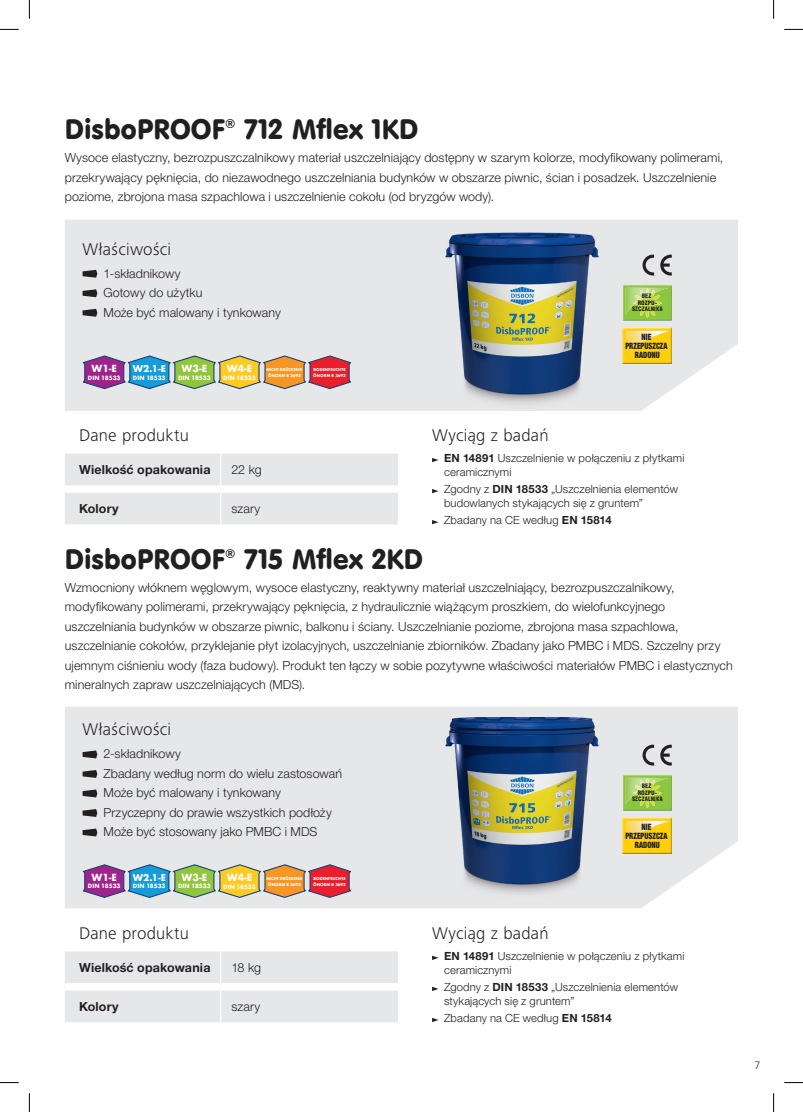
<style>
.page{position:relative;width:803px;height:1112px;background:#fff}
.page>*{position:absolute;margin:0;border:0;box-sizing:border-box;transform-origin:0 0}
.t1{font:27.5px "VAG Rounded EU";letter-spacing:.01em;color:#231f20}
.t2{font:300 17.5px "Frutiger Next LTW1 G";letter-spacing:.015em;color:#231f20}
.t3{font:300 12.5px/19.5px "Helvetica Neue LT Pro";letter-spacing:.005em;color:#231f20}
.t4{font:700 12.5px "Helvetica Neue LT Pro";letter-spacing:.01em;color:#231f20}
.t5{font:12.38px "VAG Rounded EU";color:#231f20}
.t6{font:300 11.25px/13.8px "Helvetica Neue LT Pro";letter-spacing:.01em;color:#231f20}
.t7{font:300 11.25px "Frutiger Next LTW1 G";color:#231f20}
.t8{font:700 10.88px "Futura TOT";color:#fff}
.t9{font:700 10.25px "Futura TOT";color:#fff}
.t10{font:900 condensed 8.75px/8.8px "Helvetica Neue LT Pro";color:#231f20;text-align:center;scale:.84 1}
.t11{font:700 6.5px "Futura TOT";color:#fff}
.t12{font:900 condensed 6px/6.2px "Swiss 721 BT";color:#231f20;text-align:center}
.t13{font:700 4.38px/6.5px "Futura TOT";color:#fff;text-align:center}
.s1{font-weight:700}
</style>
<div class="page">
<div style="left:65px;top:219px;width:673px;height:192px;background:#e6e7e9"></div>
<div style="left:65px;top:707px;width:673px;height:201px;background:#e6e7e9"></div>
<svg style="left:83px;top:270px;width:14px;height:7px"></svg>
<svg style="left:83px;top:289px;width:14px;height:8px"></svg>
<svg style="left:83px;top:309px;width:14px;height:7px"></svg>
<svg style="left:83px;top:355px;width:268px;height:34px;background:#b19682"></svg>
<svg style="left:642px;top:254px;width:30px;height:22px"></svg>
<img style="left:623px;top:285px;width:49px;height:35px">
<img style="left:625px;top:288px;width:43px;height:26px">
<svg style="left:633px;top:288px;width:28px;height:30px"></svg>
<img style="left:623px;top:328px;width:49px;height:35px">
<svg style="left:626px;top:331px;width:44px;height:26px"></svg>
<div style="left:65px;top:453px;width:333px;height:71px;background:#e6e7e9"></div>
<hr style="left:220px;top:453px;width:1px;height:32px;background:#fff">
<div style="left:65px;top:485px;width:156px;height:7px;background:#fff"></div>
<div style="left:221px;top:485px;width:177px;height:7px;background:#fff"></div>
<hr style="left:220px;top:492px;width:1px;height:32px;background:#fff">
<svg style="left:432px;top:458px;width:6px;height:4px"></svg>
<svg style="left:432px;top:489px;width:6px;height:4px"></svg>
<svg style="left:432px;top:520px;width:6px;height:4px"></svg>
<div style="left:65px;top:951px;width:333px;height:71px;background:#e6e7e9"></div>
<hr style="left:220px;top:951px;width:1px;height:31px;background:#fff">
<div style="left:65px;top:982px;width:156px;height:8px;background:#fff"></div>
<div style="left:221px;top:982px;width:177px;height:8px;background:#fff"></div>
<hr style="left:220px;top:990px;width:1px;height:32px;background:#fff">
<svg style="left:432px;top:955px;width:6px;height:4px"></svg>
<svg style="left:432px;top:986px;width:6px;height:4px"></svg>
<svg style="left:432px;top:1017px;width:6px;height:4px"></svg>
<svg style="left:83px;top:750px;width:14px;height:8px"></svg>
<svg style="left:83px;top:769px;width:14px;height:8px"></svg>
<svg style="left:83px;top:789px;width:14px;height:8px"></svg>
<svg style="left:83px;top:808px;width:14px;height:8px"></svg>
<svg style="left:83px;top:828px;width:14px;height:8px"></svg>
<svg style="left:83px;top:864px;width:268px;height:33px;background:#af947f"></svg>
<svg style="left:642px;top:744px;width:30px;height:21px"></svg>
<img style="left:623px;top:774px;width:49px;height:36px">
<img style="left:625px;top:777px;width:43px;height:27px">
<svg style="left:633px;top:778px;width:28px;height:29px"></svg>
<img style="left:623px;top:817px;width:49px;height:36px">
<svg style="left:626px;top:820px;width:44px;height:27px"></svg>
<img style="left:446px;top:232px;width:152px;height:176px">
<img style="left:446px;top:717px;width:152px;height:180px">
<svg style="left:0;top:29px;width:19px;height:1px"></svg>
<svg style="left:784px;top:29px;width:19px;height:1px"></svg>
<svg style="left:0;top:1082px;width:19px;height:1px"></svg>
<svg style="left:784px;top:1082px;width:19px;height:1px"></svg>
<svg style="left:29px;top:0;width:1px;height:19px"></svg>
<svg style="left:29px;top:1093px;width:1px;height:18px"></svg>
<svg style="left:773px;top:0;width:1px;height:19px"></svg>
<svg style="left:773px;top:1093px;width:1px;height:18px"></svg>
<h1 class="t1" style="left:65px;top:113px;width:162px">DisboPROOF</h1>
<p class="t5" style="left:225px;top:116px;width:12px">®</p>
<h1 class="t1" style="left:245px;top:113px;width:175px">712 Mflex 1KD</h1>
<p class="t3" style="left:65px;top:148px;width:660px">Wysoce elastyczny, bezrozpuszczalnikowy materiał uszczelniający dostępny w szarym kolorze, modyfikowany polimerami, przekrywający pęknięcia, do niezawodnego uszczelniania budynków w obszarze piwnic, ścian i posadzek. Uszczelnienie poziome, zbrojona masa szpachlowa i uszczelnienie cokołu (od bryzgów wody).</p>
<h2 class="t2" style="left:83px;top:239px;width:90px">Właściwości</h2>
<p class="t3" style="left:104px;top:263px;width:179px">1-składnikowy<br>Gotowy do użytku<br>Może być malowany i tynkowany</p>
<p class="t8" style="left:91px;top:361px;width:27px">W1-E</p>
<p class="t11" style="left:88px;top:373px;width:34px">DIN 18533</p>
<p class="t9" style="left:133px;top:362px;width:34px">W2.1-E</p>
<p class="t8" style="left:182px;top:361px;width:27px">W3-E</p>
<p class="t11" style="left:178px;top:373px;width:34px">DIN 18533</p>
<p class="t8" style="left:137px;top:362px;width:27px">W1-E</p>
<p class="t11" style="left:133px;top:374px;width:34px">DIN 18533</p>
<p class="t8" style="left:227px;top:361px;width:27px">W4-E</p>
<p class="t11" style="left:223px;top:373px;width:34px">DIN 18533</p>
<p class="t13" style="left:267px;top:366px;width:37px">NICHT DRÜCKEND<br>ÖNORM B 3692</p>
<p class="t13" style="left:313px;top:366px;width:34px;text-align:left">BODENFEUCHTE<br>ÖNORM B 3692</p>
<h2 class="t2" style="left:79px;top:425px;width:111px">Dane produktu</h2>
<p class="t4" style="left:79px;top:461px;width:133px">Wielkość opakowania</p>
<p class="t3" style="left:231px;top:459px;width:32px">22 kg</p>
<p class="t4" style="left:79px;top:501px;width:41px">Kolory</p>
<p class="t3" style="left:231px;top:498px;width:30px">szary</p>
<p class="t12" style="left:632px;top:293px;width:32px">BEZ<br>ROZPU-<br>SZCZALNIKA</p>
<p class="t10" style="left:625px;top:332px;width:52px">NIE<br>PRZEPUSZCZA<br>RADONU</p>
<h2 class="t2" style="left:432px;top:425px;width:118px">Wyciąg z badań</h2>
<p class="t6" style="left:444px;top:451px;width:242px"><span class="s1">EN 14891</span> Uszczelnienie w połączeniu z płytkami ceramicznymi</p>
<p class="t6" style="left:444px;top:482px;width:235px">Zgodny z <span class="s1">DIN 18533</span> „Uszczelnienia elementów budowlanych stykających się z gruntem”</p>
<p class="t6" style="left:444px;top:513px;width:169px">Zbadany na CE według <span class="s1">EN 15814</span></p>
<h1 class="t1" style="left:65px;top:542px;width:162px">DisboPROOF</h1>
<p class="t5" style="left:225px;top:545px;width:12px">®</p>
<h1 class="t1" style="left:245px;top:542px;width:180px">715 Mflex 2KD</h1>
<p class="t3" style="left:65px;top:577px;width:669px">Wzmocniony włóknem węglowym, wysoce elastyczny, reaktywny materiał uszczelniający, bezrozpuszczalnikowy, modyfikowany polimerami, przekrywający pęknięcia, z hydraulicznie wiążącym proszkiem, do wielofunkcyjnego uszczelniania budynków w obszarze piwnic, balkonu i ściany. Uszczelnianie poziome, zbrojona masa szpachlowa, uszczelnianie cokołów, przyklejanie płyt izolacyjnych, uszczelnianie zbiorników. Zbadany jako PMBC i MDS. Szczelny przy ujemnym ciśnieniu wody (faza budowy). Produkt ten łączy w sobie pozytywne właściwości materiałów PMBC i elastycznych mineralnych zapraw uszczelniających (MDS).</p>
<h2 class="t2" style="left:83px;top:719px;width:90px">Właściwości</h2>
<p class="t3" style="left:104px;top:743px;width:240px">2-składnikowy<br>Zbadany według norm do wielu zastosowań<br>Może być malowany i tynkowany<br>Przyczepny do prawie wszystkich podłoży<br>Może być stosowany jako PMBC i MDS</p>
<p class="t8" style="left:91px;top:869px;width:27px">W1-E</p>
<p class="t11" style="left:88px;top:881px;width:34px">DIN 18533</p>
<p class="t9" style="left:133px;top:870px;width:34px">W2.1-E</p>
<p class="t8" style="left:182px;top:869px;width:27px">W3-E</p>
<p class="t11" style="left:178px;top:881px;width:34px">DIN 18533</p>
<p class="t8" style="left:227px;top:870px;width:27px">W4-E</p>
<p class="t11" style="left:223px;top:882px;width:34px">DIN 18533</p>
<p class="t8" style="left:137px;top:870px;width:27px">W1-E</p>
<p class="t11" style="left:133px;top:882px;width:34px">DIN 18533</p>
<p class="t13" style="left:267px;top:874px;width:37px">NICHT DRÜCKEND<br>ÖNORM B 3692</p>
<p class="t13" style="left:313px;top:874px;width:34px;text-align:left">BODENFEUCHTE<br>ÖNORM B 3692</p>
<h2 class="t2" style="left:79px;top:923px;width:111px">Dane produktu</h2>
<p class="t4" style="left:79px;top:959px;width:133px">Wielkość opakowania</p>
<p class="t3" style="left:231px;top:956px;width:31px">18 kg</p>
<p class="t4" style="left:79px;top:998px;width:41px">Kolory</p>
<p class="t3" style="left:231px;top:996px;width:30px">szary</p>
<p class="t12" style="left:632px;top:782px;width:32px">BEZ<br>ROZPU-<br>SZCZALNIKA</p>
<p class="t10" style="left:625px;top:822px;width:52px">NIE<br>PRZEPUSZCZA<br>RADONU</p>
<h2 class="t2" style="left:432px;top:923px;width:118px">Wyciąg z badań</h2>
<p class="t6" style="left:444px;top:948px;width:242px"><span class="s1">EN 14891</span> Uszczelnienie w połączeniu z płytkami ceramicznymi</p>
<p class="t6" style="left:444px;top:979px;width:235px">Zgodny z <span class="s1">DIN 18533</span> „Uszczelnienia elementów stykających się z gruntem”</p>
<p class="t6" style="left:444px;top:1010px;width:169px">Zbadany na CE według <span class="s1">EN 15814</span></p>
<p class="t7" style="left:754px;top:1058px;width:7px">7</p>
</div>
